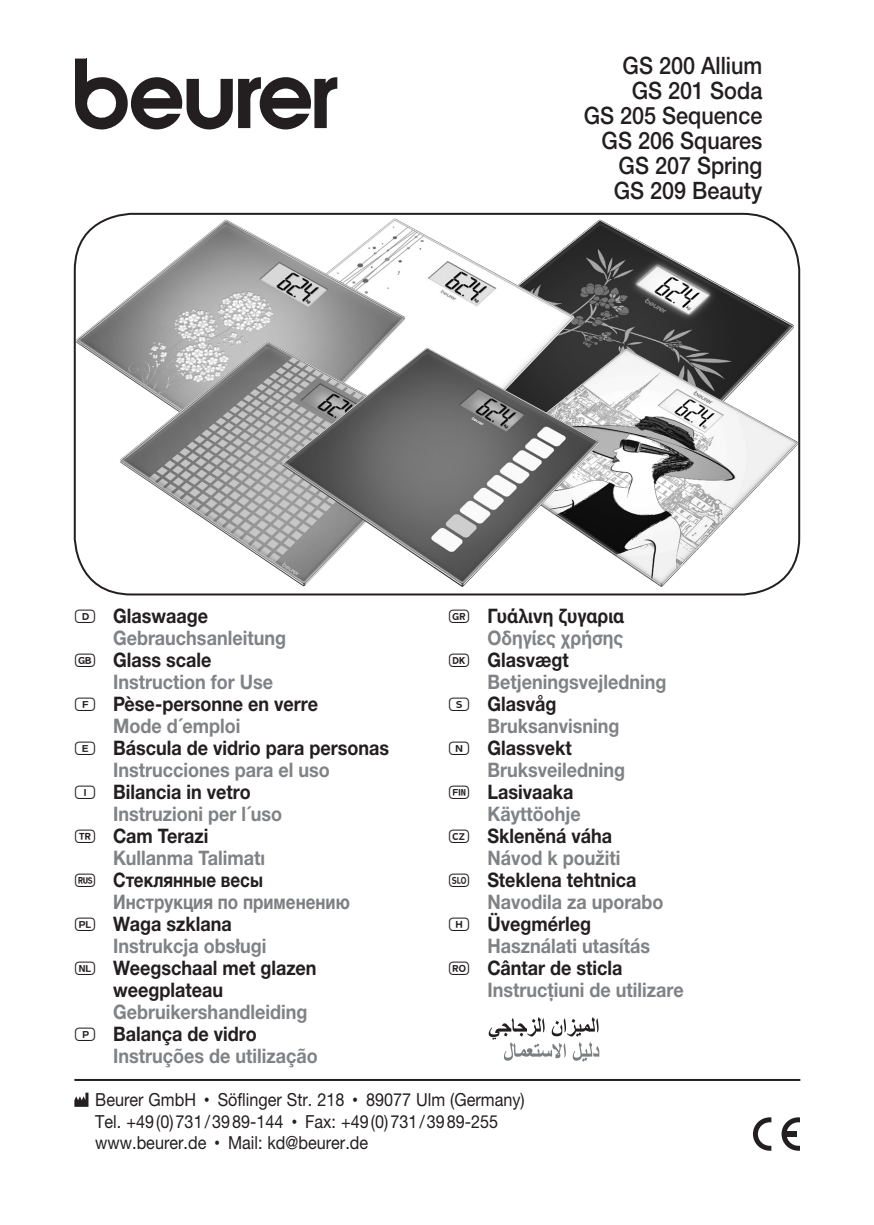
<style>
.page{position:relative;width:874px;height:1225px;background:#fff}
.page>*{position:absolute;margin:0;border:0;box-sizing:border-box;transform-origin:0 0}
.t1{font:500 24px/25px "Helvetica Neue LTW1 G";color:#231f20;text-align:right;scale:.9 1}
.t2{font:700 20px/22px "Helvetica Neue LTW1 G";color:#808285;scale:.9 1}
.t3{font:700 20px "Helvetica Neue LTW1 G";color:#231f20;scale:.9 1}
.t4{font:700 20px "Helvetica Neue LTW1 G";color:#7c7e81;scale:.85 1}
.t5{font:700 20px "Helvetica Neue LTW1 G";color:#231f20;scale:.85 1}
.t6{font:18px/21.6px "Helvetica Neue LT Pro";color:#231f20;scale:.9 1}
.s1{font-family:"Laend Beurer 2012"}
.s2{font-family:"Laend Beurer 2012";color:#231f20}
.s3{color:#231f20}
.s4{font-size:12px}
</style>
<div class="page">
<img style="left:574px;top:220px;width:219px;height:128px">
<img style="left:599px;top:348px;width:198px;height:239px">
<img style="left:392px;top:218px;width:182px;height:130px">
<img style="left:76px;top:220px;width:329px;height:152px">
<img style="left:119px;top:341px;width:325px;height:231px">
<img style="left:282px;top:348px;width:317px;height:239px">
<div style="left:74px;top:213px;width:725px;height:382px;border:2px solid #231f20;border-radius:57px"></div>
<svg style="left:75px;top:59px;width:262px;height:70px"></svg>
<svg style="left:781px;top:1117px;width:18px;height:33px"></svg>
<div style="left:785px;top:1131px;width:11px;height:5px;background:#231f20"></div>
<svg style="left:753px;top:1117px;width:18px;height:33px"></svg>
<hr style="left:74px;top:1079px;width:726px;height:2px;background:#231f20">
<svg style="left:74px;top:1092px;width:14px;height:14px"></svg>
<svg style="left:488px;top:1017px;width:111px;height:44px"></svg>
<p class="t1" style="left:583px;top:53px;width:200px">GS 200 Allium<br>GS 201 Soda<br>GS 205 Sequence<br>GS 206 Squares<br>GS 207 Spring<br>GS 209 Beauty</p>
<p class="t3" style="left:75px;top:603px;width:149px"><span class="s1">D</span> Glaswaage</p>
<p class="t2" style="left:113px;top:627px;width:193px">Gebrauchsanleitung</p>
<p class="t3" style="left:75px;top:647px;width:153px"><span class="s1">G</span> Glass scale</p>
<p class="t2" style="left:113px;top:671px;width:179px">Instruction for Use</p>
<p class="t3" style="left:75px;top:691px;width:271px"><span class="s1">F</span> Pèse-personne en verre</p>
<p class="t2" style="left:113px;top:715px;width:143px">Mode d´emploi</p>
<p class="t3" style="left:75px;top:735px;width:350px"><span class="s1">E</span> Báscula de vidrio para personas</p>
<p class="t2" style="left:113px;top:759px;width:242px">Instrucciones para el uso</p>
<p class="t3" style="left:75px;top:779px;width:196px"><span class="s1">I</span> Bilancia in vetro</p>
<p class="t2" style="left:113px;top:803px;width:189px">Instruzioni per l´uso</p>
<p class="t3" style="left:75px;top:823px;width:150px"><span class="s1">T</span> Cam Terazi</p>
<p class="t2" style="left:113px;top:847px;width:170px">Kullanma Talimatı</p>
<p class="t5" style="left:75px;top:867px;width:222px"><span class="s1">R</span> Стеклянные весы</p>
<p class="t4" style="left:113px;top:889px;width:280px">Инструкция по применению</p>
<p class="t3" style="left:75px;top:911px;width:175px"><span class="s1">Q</span> Waga szklana</p>
<p class="t2" style="left:113px;top:935px;width:172px">Instrukcja obsługi</p>
<p class="t3" style="left:75px;top:955px;width:269px"><span class="s1">O</span> Weegschaal met glazen</p>
<p class="t3" style="left:113px;top:977px;width:124px">weegplateau</p>
<p class="t2" style="left:75px;top:1001px;width:259px;text-indent:38px">Gebruikershandleiding<br><span class="s2">P</span> <span class="s3">Balança de vidro</span></p>
<p class="t2" style="left:113px;top:1045px;width:229px">Instruções de utilização</p>
<p class="t3" style="left:449px;top:603px;width:196px"><span class="s1">K</span> Γυάλινη ζυγαρια</p>
<p class="t2" style="left:487px;top:627px;width:152px">Oδηγίες χρήσης</p>
<p class="t3" style="left:449px;top:647px;width:134px"><span class="s1">C</span> Glasvægt</p>
<p class="t2" style="left:487px;top:671px;width:200px">Betjeningsvejledning</p>
<p class="t3" style="left:449px;top:691px;width:120px"><span class="s1">S</span> Glasvåg</p>
<p class="t2" style="left:487px;top:715px;width:148px">Bruksanvisning</p>
<p class="t3" style="left:449px;top:735px;width:137px"><span class="s1">N</span> Glassvekt</p>
<p class="t2" style="left:487px;top:759px;width:154px">Bruksveiledning</p>
<p class="t3" style="left:449px;top:779px;width:139px"><span class="s1">T</span> Lasivaaka</p>
<p class="t2" style="left:487px;top:803px;width:105px">Käyttöohje</p>
<p class="t3" style="left:449px;top:823px;width:182px"><span class="s1">Z</span> Skleněná váha</p>
<p class="t2" style="left:487px;top:847px;width:149px">Návod k použiti</p>
<p class="t3" style="left:449px;top:867px;width:209px"><span class="s1">N</span> Steklena tehtnica</p>
<p class="t2" style="left:487px;top:891px;width:197px">Navodila za uporabo</p>
<p class="t3" style="left:449px;top:911px;width:159px"><span class="s1">H</span> Üvegmérleg</p>
<p class="t2" style="left:487px;top:935px;width:182px">Használati utasítás</p>
<p class="t3" style="left:449px;top:955px;width:194px"><span class="s1">R</span> Cântar de sticla</p>
<p class="t2" style="left:487px;top:979px;width:219px">Instrucţiuni de utilizare</p>
<p class="t6" style="left:95px;top:1088px;width:478px">Beurer GmbH <span class="s4">•</span> Söflinger Str. 218 <span class="s4">•</span> 89077 Ulm (Germany)<br>Tel. +49(0)731/3989-144 <span class="s4">•</span> Fax: +49(0)731/3989-255 www.beurer.de <span class="s4">•</span> Mail: kd@beurer.de</p>
</div>
